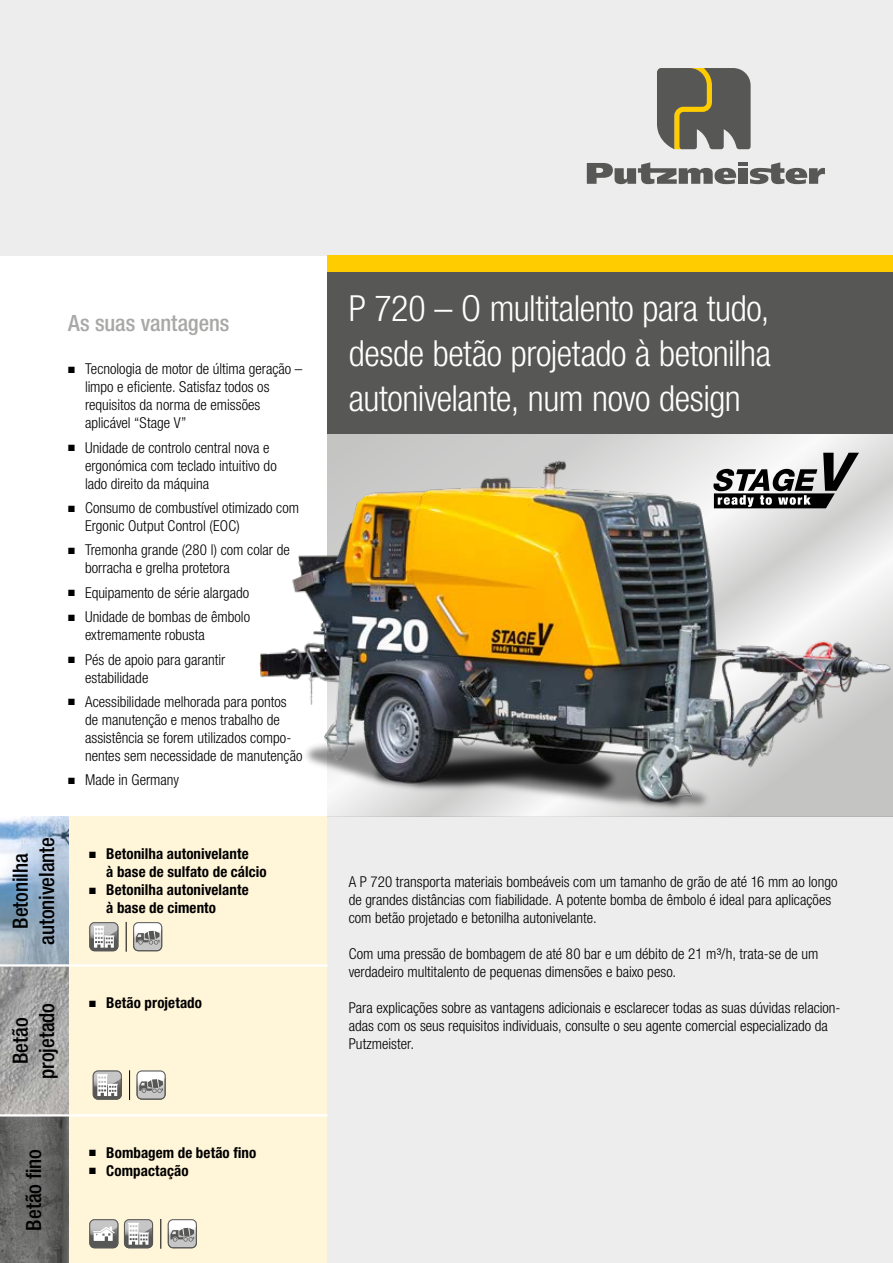
<style>
.page{position:relative;width:893px;height:1263px;background:#fff}
.page>*{position:absolute;margin:0;border:0;box-sizing:border-box;transform-origin:0 0}
.t1{font:300 condensed 36px/45px "Helvetica Neue LT Pro";letter-spacing:-.015em;color:#fff;text-align:justify}
.t2{font:500 condensed 22.5px "Helvetica Neue LT Pro";letter-spacing:-.005em;color:#a8a8a7}
.t3{font:500 condensed 21px/26.2px "Helvetica Neue LT Pro";letter-spacing:-.005em;color:#000;text-align:center}
.t4{font:300 condensed 15px/18px "Helvetica Neue LT Pro";color:#000}
.t5{font:700 condensed 15px/18px "Helvetica Neue LT Pro";letter-spacing:.005em;color:#000}
</style>
<div class="page">
<div style="left:0;top:0;width:893px;height:255px;background:#ededed"></div>
<svg style="left:657px;top:68px;width:94px;height:81px;background:#6e6b5a"></svg>
<svg style="left:587px;top:162px;width:238px;height:22px"></svg>
<div style="left:327px;top:255px;width:566px;height:17px;background:#fc0"></div>
<div style="left:327px;top:817px;width:566px;height:446px;background:#ededed"></div>
<img style="left:259px;top:434px;width:634px;height:382px">
<div style="left:68px;top:817px;width:259px;height:446px;background:#fff5d8"></div>
<img style="left:0;top:817px;width:68px;height:446px">
<hr style="left:0;top:1114px;width:327px;height:2px;background:#fff">
<hr style="left:0;top:964px;width:327px;height:2px;background:#fff">
<div style="left:327px;top:272px;width:566px;height:162px;background:#575756"></div>
<svg style="left:712px;top:453px;width:147px;height:55px"></svg>
<svg style="left:93px;top:1070px;width:29px;height:29px"></svg>
<hr style="left:129px;top:1070px;width:1px;height:30px;background:#000">
<svg style="left:137px;top:1070px;width:29px;height:29px"></svg>
<svg style="left:89px;top:1219px;width:29px;height:29px"></svg>
<svg style="left:124px;top:1219px;width:29px;height:29px"></svg>
<hr style="left:160px;top:1219px;width:1px;height:30px;background:#000">
<svg style="left:168px;top:1219px;width:29px;height:29px"></svg>
<svg style="left:89px;top:922px;width:29px;height:29px"></svg>
<hr style="left:126px;top:922px;width:1px;height:30px;background:#000">
<svg style="left:133px;top:922px;width:29px;height:29px"></svg>
<h2 class="t2" style="left:68px;top:309px;width:163px">As suas vantagens</h2>
<p class="t4" style="left:85px;top:360px;width:219px;text-indent:-17px">■ Tecnologia de motor de última geração – limpo e eficiente. Satisfaz todos os requisitos da norma de emissões aplicável “Stage V”</p>
<p class="t4" style="left:85px;top:438px;width:193px;text-indent:-17px">■ Unidade de controlo central nova e ergonómica com teclado intuitivo do lado direito da máquina</p>
<p class="t4" style="left:85px;top:499px;width:216px;text-indent:-17px">■ Consumo de combustível otimizado com<br>Ergonic Output Control (EOC)</p>
<p class="t4" style="left:85px;top:541px;width:206px;text-indent:-17px">■ Tremonha grande (280 l) com colar de borracha e grelha protetora</p>
<p class="t4" style="left:68px;top:583px;width:183px">■ Equipamento de série alargado</p>
<p class="t4" style="left:85px;top:608px;width:167px;text-indent:-17px">■ Unidade de bombas de êmbolo extremamente robusta</p>
<p class="t4" style="left:85px;top:650px;width:142px;text-indent:-17px">■ Pés de apoio para garantir estabilidade</p>
<p class="t4" style="left:85px;top:692px;width:219px;text-indent:-17px">■ Acessibilidade melhorada para pontos de manutenção e menos trabalho de assistência se forem utilizados compo&shy;nentes sem necessidade de manutenção</p>
<p class="t4" style="left:68px;top:771px;width:113px">■ Made in Germany</p>
<h3 class="t3" style="left:7px;top:945px;width:109px;rotate:-90deg">Betonilha autonivelante</h3>
<p class="t5" style="left:106px;top:844px;width:162px;text-indent:-17px">■ Betonilha autonivelante<br>à base de sulfato de cálcio</p>
<p class="t5" style="left:106px;top:880px;width:144px;text-indent:-17px">■ Betonilha autonivelante à base de cimento</p>
<h3 class="t3" style="left:7px;top:1079px;width:77px;rotate:-90deg">Betão projetado</h3>
<p class="t5" style="left:89px;top:993px;width:114px">■ Betão projetado</p>
<h3 class="t3" style="left:20px;top:1230px;width:83px;rotate:-90deg">Betão fino</h3>
<p class="t5" style="left:89px;top:1143px;width:169px">■ Bombagem de betão fino</p>
<p class="t5" style="left:89px;top:1161px;width:101px">■ Compactação</p>
<h1 class="t1" style="left:349px;top:285px;width:424px">P 720 – O multitalento para tudo, desde betão projetado à betonilha autonivelante, num novo design</h1>
<p class="t4" style="left:349px;top:872px;width:490px">A P 720 transporta materiais bombeáveis com um tamanho de grão de até 16 mm ao longo de grandes distâncias com fiabilidade. A potente bomba de êmbolo é ideal para aplicações com betão projetado e betonilha autonivelante.</p>
<p class="t4" style="left:349px;top:944px;width:471px">Com uma pressão de bombagem de até 80 bar e um débito de 21 m³/h, trata-se de um verdadeiro multitalento de pequenas dimensões e baixo peso.</p>
<p class="t4" style="left:349px;top:998px;width:493px">Para explicações sobre as vantagens adicionais e esclarecer todas as suas dúvidas relacion&shy;adas com os seus requisitos individuais, consulte o seu agente comercial especializado da<br>Putzmeister.</p>
</div>
